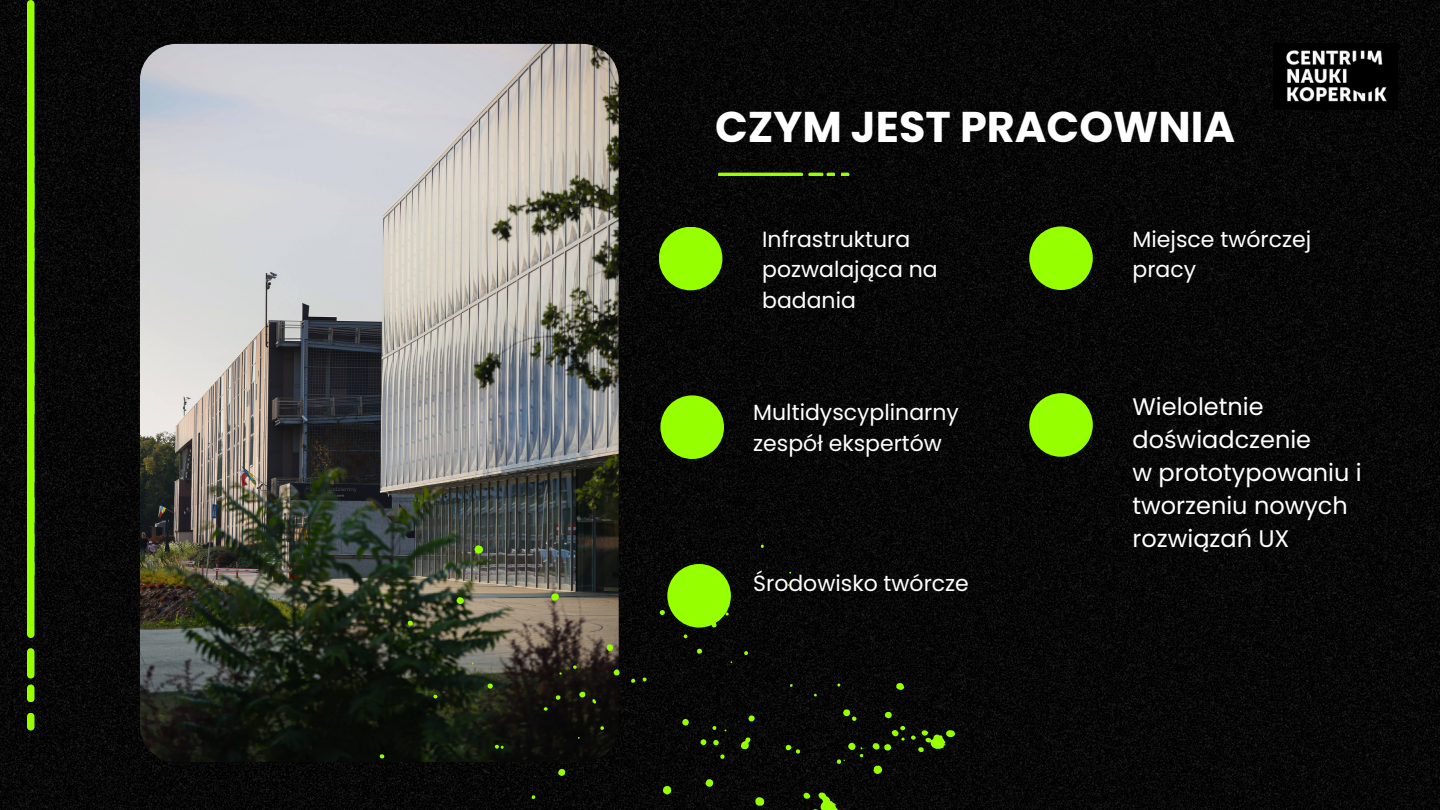
<style>
.page{position:relative;width:1440px;height:810px;background:#fff}
.page>*{position:absolute;margin:0;border:0;box-sizing:border-box;transform-origin:0 0}
.t1{font:700 43px "Poppins";color:#fff}
.t2{font:24px/33px "Poppins";color:#fff}
.t3{font:22px/30.8px "Poppins";color:#fff}
</style>
<div class="page">
<img style="left:0;top:0;width:1440px;height:810px">
<img style="left:140px;top:44px;width:479px;height:718px;border-radius:36px">
<div style="left:659px;top:227px;width:63px;height:63px;background:#96ff00;border-radius:50%"></div>
<div style="left:660px;top:395px;width:64px;height:64px;background:#96ff00;border-radius:50%"></div>
<div style="left:1029px;top:226px;width:64px;height:64px;background:#96ff00;border-radius:50%"></div>
<div style="left:1029px;top:393px;width:64px;height:64px;background:#96ff00;border-radius:50%"></div>
<img style="left:1274px;top:44px;width:124px;height:65px">
<svg style="left:718px;top:173px;width:117px;height:3px"></svg>
<svg style="left:841px;top:173px;width:8px;height:3px"></svg>
<svg style="left:761px;top:544px;width:3px;height:4px"></svg>
<svg style="left:474px;top:545px;width:9px;height:9px"></svg>
<svg style="left:551px;top:593px;width:8px;height:8px"></svg>
<svg style="left:457px;top:597px;width:7px;height:7px"></svg>
<svg style="left:660px;top:610px;width:5px;height:5px"></svg>
<svg style="left:725px;top:612px;width:4px;height:4px"></svg>
<svg style="left:408px;top:621px;width:5px;height:5px"></svg>
<svg style="left:712px;top:623px;width:5px;height:5px"></svg>
<svg style="left:684px;top:634px;width:4px;height:4px"></svg>
<svg style="left:607px;top:644px;width:6px;height:7px"></svg>
<svg style="left:697px;top:649px;width:5px;height:5px"></svg>
<svg style="left:744px;top:651px;width:4px;height:4px"></svg>
<svg style="left:572px;top:665px;width:5px;height:4px"></svg>
<svg style="left:614px;top:669px;width:6px;height:7px"></svg>
<svg style="left:643px;top:677px;width:4px;height:5px"></svg>
<svg style="left:631px;top:678px;width:4px;height:5px"></svg>
<svg style="left:896px;top:683px;width:8px;height:7px"></svg>
<svg style="left:487px;top:683px;width:6px;height:6px"></svg>
<svg style="left:837px;top:683px;width:4px;height:4px"></svg>
<svg style="left:579px;top:692px;width:6px;height:6px"></svg>
<svg style="left:433px;top:694px;width:5px;height:5px"></svg>
<svg style="left:556px;top:695px;width:5px;height:5px"></svg>
<svg style="left:592px;top:699px;width:4px;height:5px"></svg>
<svg style="left:543px;top:707px;width:5px;height:4px"></svg>
<svg style="left:885px;top:712px;width:7px;height:6px"></svg>
<svg style="left:748px;top:715px;width:7px;height:7px"></svg>
<svg style="left:843px;top:709px;width:13px;height:13px"></svg>
<svg style="left:682px;top:719px;width:7px;height:7px"></svg>
<svg style="left:712px;top:726px;width:4px;height:4px"></svg>
<svg style="left:600px;top:726px;width:4px;height:4px"></svg>
<svg style="left:741px;top:737px;width:10px;height:12px"></svg>
<svg style="left:700px;top:739px;width:7px;height:6px"></svg>
<svg style="left:713px;top:739px;width:6px;height:6px"></svg>
<svg style="left:495px;top:744px;width:9px;height:5px"></svg>
<svg style="left:873px;top:726px;width:82px;height:26px;background:#223606"></svg>
<svg style="left:785px;top:745px;width:15px;height:9px"></svg>
<svg style="left:379px;top:754px;width:5px;height:5px"></svg>
<svg style="left:720px;top:754px;width:5px;height:5px"></svg>
<svg style="left:837px;top:743px;width:26px;height:21px"></svg>
<svg style="left:873px;top:765px;width:9px;height:9px"></svg>
<svg style="left:558px;top:769px;width:7px;height:7px"></svg>
<svg style="left:705px;top:779px;width:8px;height:8px"></svg>
<svg style="left:663px;top:785px;width:9px;height:10px"></svg>
<svg style="left:532px;top:795px;width:3px;height:4px"></svg>
<svg style="left:755px;top:797px;width:10px;height:9px"></svg>
<svg style="left:803px;top:792px;width:35px;height:18px"></svg>
<svg style="left:27px;top:648px;width:7px;height:31px"></svg>
<svg style="left:27px;top:685px;width:7px;height:17px"></svg>
<svg style="left:27px;top:713px;width:7px;height:18px"></svg>
<div style="left:27px;top:0;width:7px;height:638px;background:#96ff00"></div>
<div style="left:667px;top:564px;width:64px;height:64px;background:#96ff00;border-radius:50%"></div>
<p class="t1" style="left:715px;top:96px;width:521px">CZYM JEST PRACOWNIA</p>
<p class="t3" style="left:762px;top:224px;width:177px">Infrastruktura pozwalająca na badania</p>
<p class="t3" style="left:1133px;top:224px;width:180px">Miejsce twórczej pracy</p>
<p class="t3" style="left:753px;top:397px;width:207px">Multidyscyplinarny zespół ekspertów</p>
<p class="t2" style="left:1133px;top:390px;width:180px">Wieloletnie doświadczenie</p>
<p class="t2" style="left:1133px;top:456px;width:231px">w prototypowaniu i tworzeniu nowych rozwiązań UX</p>
<h1 class="t3" style="left:753px;top:568px;width:217px">Środowisko twórcze</h1>
</div>
